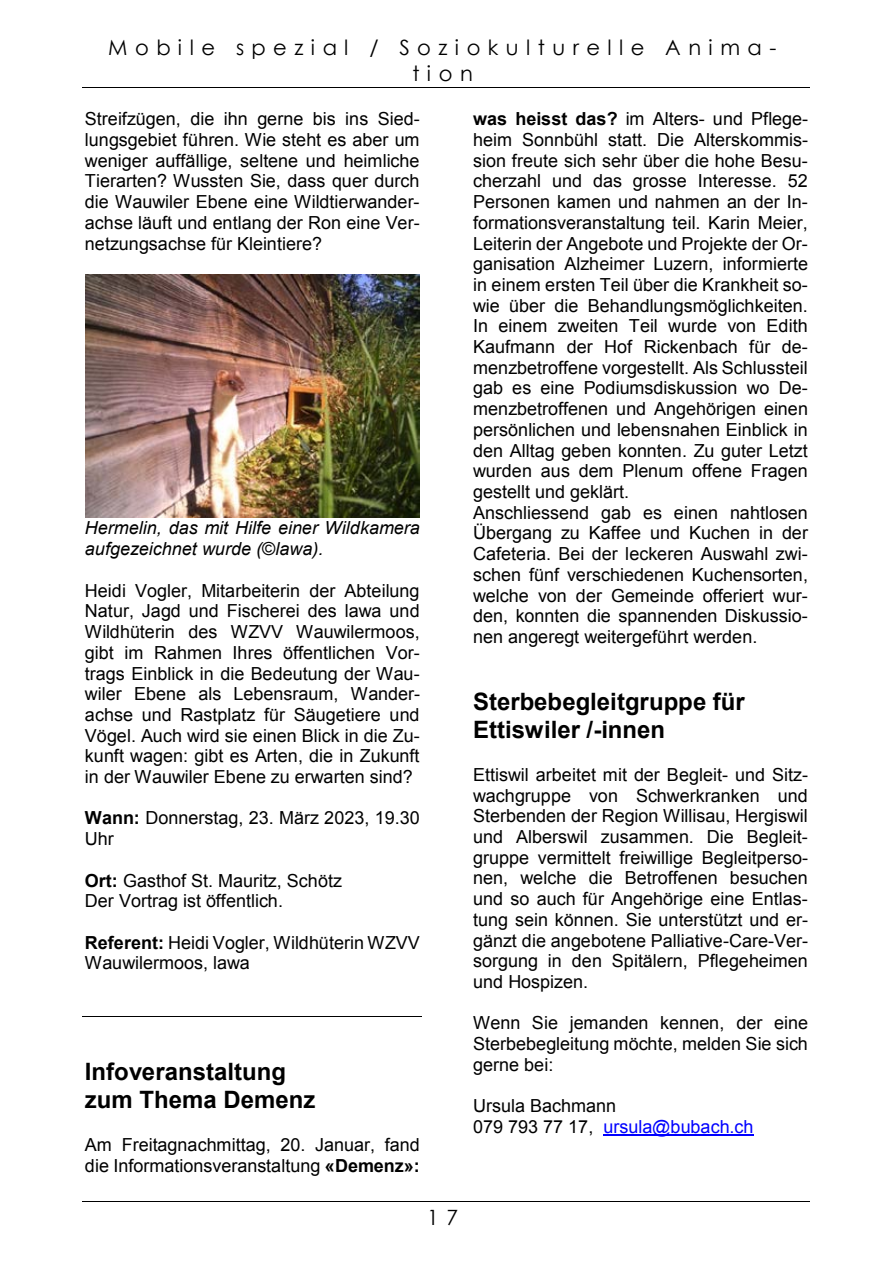
<style>
.page{position:relative;width:893px;height:1263px;background:#fff}
.page>*{position:absolute;margin:0;border:0;box-sizing:border-box;transform-origin:0 0}
.t1{font:700 24px/27.8px "Arial";color:#000}
.t2{font:21px/26px "Century Gothic";letter-spacing:.355em;color:#000;text-align:center}
.t3{font:18px/20.7px "Arial";color:#000}
.t4{font:italic 18px/20.7px "Arial";color:#000}
.s1{font-style:normal}
.s2{font-weight:700}
.s3{color:#00f}
</style>
<div class="page">
<hr style="left:83px;top:87px;width:727px;height:1px;background:#000">
<hr style="left:83px;top:1201px;width:727px;height:1px;background:#000">
<hr style="left:83px;top:1016px;width:339px;height:1px;background:#000">
<hr style="left:603px;top:1135px;width:151px;height:1px;background:#00f">
<img style="left:85px;top:274px;width:335px;height:244px">
<p class="t2" style="left:108px;top:35px;width:670px">Mobile spezial / Soziokulturelle Anima&shy;tion</p>
<p class="t3" style="left:85px;top:109px;width:336px;text-align:justify">Streifzügen, die ihn gerne bis ins Sied&shy;lungsgebiet führen. Wie steht es aber um weniger auffällige, seltene und heimliche Tierarten? Wussten Sie, dass quer durch die Wauwiler Ebene eine Wildtierwander&shy;achse läuft und entlang der Ron eine Ver&shy;netzungsachse für Kleintiere?</p>
<p class="t4" style="left:85px;top:519px;width:336px">Hermelin, das mit Hilfe einer Wildkamera aufgezeichnet wurde (<span class="s1">©</span>lawa).</p>
<p class="t3" style="left:85px;top:580px;width:337px;text-align:justify">Heidi Vogler, Mitarbeiterin der Abteilung Natur, Jagd und Fischerei des lawa und Wildhüterin des WZVV Wauwilermoos, gibt im Rahmen Ihres öffentlichen Vor&shy;trags Einblick in die Bedeutung der Wau&shy;wiler Ebene als Lebensraum, Wander&shy;achse und Rastplatz für Säugetiere und Vögel. Auch wird sie einen Blick in die Zu&shy;kunft wagen: gibt es Arten, die in Zukunft in der Wauwiler Ebene zu erwarten sind?</p>
<p class="t3" style="left:85px;top:808px;width:336px"><span class="s2">Wann:</span> Donnerstag, 23. März 2023, 19.30<br>Uhr</p>
<p class="t3" style="left:85px;top:870px;width:259px"><span class="s2">Ort:</span> Gasthof St. Mauritz, Schötz<br>Der Vortrag ist öffentlich.</p>
<p class="t3" style="left:85px;top:932px;width:336px"><span class="s2">Referent:</span> Heidi Vogler, Wildhüterin WZVV<br>Wauwilermoos, lawa</p>
<h1 class="t1" style="left:85px;top:1058px;width:232px">Infoveranstaltung zum Thema Demenz</h1>
<p class="t3" style="left:85px;top:1135px;width:336px">Am Freitagnachmittag, 20. Januar, fand die Informationsveranstaltung <span class="s2">«Demenz»:</span></p>
<p class="t2" style="left:427px;top:1204px;width:32px">1 7</p>
<p class="t3" style="left:473px;top:109px;width:337px"><span class="s2">was heisst das?</span> im Alters- und Pflege&shy;heim Sonnbühl statt. Die Alterskommis&shy;sion freute sich sehr über die hohe Besu&shy;cherzahl und das grosse Interesse. 52<br>Personen kamen und nahmen an der In&shy;formationsveranstaltung teil. Karin Meier, Leiterin der Angebote und Projekte der Or&shy;ganisation Alzheimer Luzern, informierte in einem ersten Teil über die Krankheit so&shy;wie über die Behandlungsmöglichkeiten.<br>In einem zweiten Teil wurde von Edith Kaufmann der Hof Rickenbach für de&shy;menzbetroffene vorgestellt. Als Schlussteil gab es eine Podiumsdiskussion wo De&shy;menzbetroffenen und Angehörigen einen persönlichen und lebensnahen Einblick in den Alltag geben konnten. Zu guter Letzt wurden aus dem Plenum offene Fragen gestellt und geklärt.<br>Anschliessend gab es einen nahtlosen Übergang zu Kaffee und Kuchen in der Cafeteria. Bei der leckeren Auswahl zwi&shy;schen fünf verschiedenen Kuchensorten, welche von der Gemeinde offeriert wur&shy;den, konnten die spannenden Diskussio&shy;nen angeregt weitergeführt werden.</p>
<h1 class="t1" style="left:473px;top:688px;width:273px">Sterbebegleitgruppe für<br>Ettiswiler /-innen</h1>
<p class="t3" style="left:473px;top:765px;width:336px;text-align:justify">Ettiswil arbeitet mit der Begleit- und Sitz&shy;wachgruppe von Schwerkranken und Sterbenden der Region Willisau, Hergiswil und Alberswil zusammen. Die Begleit&shy;gruppe vermittelt freiwillige Begleitperso&shy;nen, welche die Betroffenen besuchen und so auch für Angehörige eine Entlas&shy;tung sein können. Sie unterstützt und er&shy;gänzt die angebotene Palliative-Care-Ver&shy;sorgung in den Spitälern, Pflegeheimen und Hospizen.</p>
<p class="t3" style="left:473px;top:1013px;width:336px;text-align:justify">Wenn Sie jemanden kennen, der eine Sterbebegleitung möchte, melden Sie sich gerne bei:</p>
<p class="t3" style="left:473px;top:1096px;width:282px">Ursula Bachmann<br>079 793 77 17, <span class="s3">ursula@bubach.ch</span></p>
</div>
